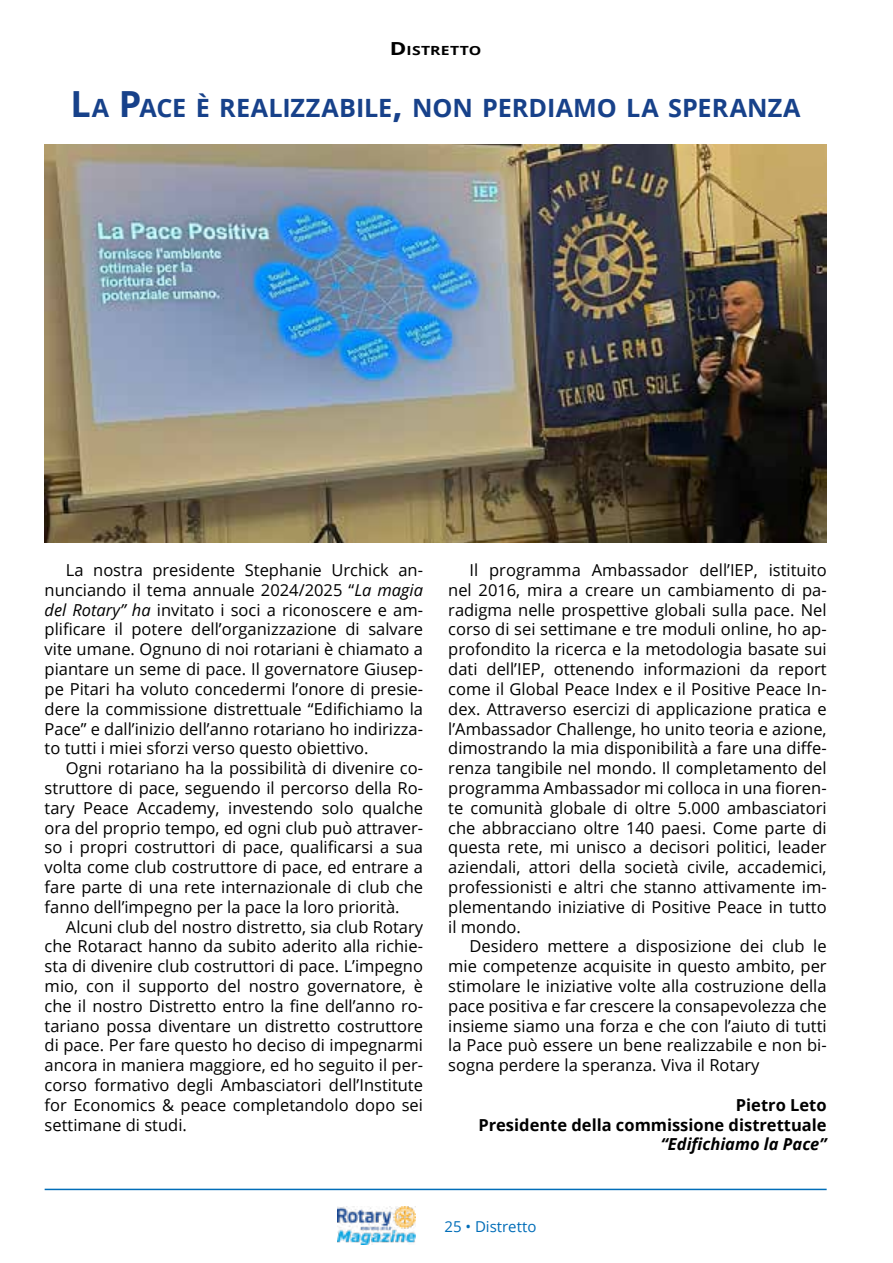
<style>
.page{position:relative;width:893px;height:1263px;background:#fff}
.page>*{position:absolute;margin:0;border:0;box-sizing:border-box;transform-origin:0 0}
.t1{font:700 25.2px "Open Sans";letter-spacing:.01em;color:#17418a}
.t2{font:16.5px "Open Sans";color:#000}
.t3{font:700 16.5px/19.8px "Open Sans";color:#000;text-align:right}
.t4{font:15px "Open Sans";color:#006db8}
.t5{font:700 12.6px "Open Sans";letter-spacing:.015em;color:#000;scale:1.25 1}
.s1{font-size:18px}
.s2{font-size:36px}
.s3{font-style:italic}
</style>
<div class="page">
<img style="left:337px;top:1206px;width:79px;height:39px">
<hr style="left:45px;top:1189px;width:782px;height:1px;background:#006db8">
<img style="left:45px;top:145px;width:782px;height:397px">
<p class="t5" style="left:390px;top:42px;width:75px"><span class="s1">D</span>ISTRETTO</p>
<p class="t1" style="left:71px;top:90px;width:732px"><span class="s2">L</span>A <span class="s2">P</span>ACE È REALIZZABILE<span class="s2">,</span> NON PERDIAMO LA SPERANZA</p>
<p class="t2" style="left:66px;top:559px;width:359px">La nostra presidente Stephanie Urchick an-</p>
<p class="t2" style="left:45px;top:579px;width:380px">nunciando il tema annuale 2024/2025 “<span class="s3">La magia</span></p>
<p class="t2" style="left:45px;top:598px;width:380px"><span class="s3">del Rotary” ha</span> invitato i soci a riconoscere e am-</p>
<p class="t2" style="left:45px;top:618px;width:380px">plificare il potere dell’organizzazione di salvare</p>
<p class="t2" style="left:45px;top:638px;width:380px">vite umane. Ognuno di noi rotariani è chiamato a</p>
<p class="t2" style="left:45px;top:658px;width:380px">piantare un seme di pace. Il governatore Giusep-</p>
<p class="t2" style="left:45px;top:678px;width:380px">pe Pitari ha voluto concedermi l’onore di presie-</p>
<p class="t2" style="left:45px;top:697px;width:380px">dere la commissione distrettuale “Edifichiamo la</p>
<p class="t2" style="left:45px;top:717px;width:380px">Pace” e dall’inizio dell’anno rotariano ho indirizza-</p>
<p class="t2" style="left:45px;top:737px;width:325px">to tutti i miei sforzi verso questo obiettivo.</p>
<p class="t2" style="left:66px;top:757px;width:359px">Ogni rotariano ha la possibilità di divenire co-</p>
<p class="t2" style="left:45px;top:777px;width:380px">struttore di pace, seguendo il percorso della Ro-</p>
<p class="t2" style="left:45px;top:796px;width:380px">tary Peace Accademy, investendo solo qualche</p>
<p class="t2" style="left:45px;top:816px;width:380px">ora del proprio tempo, ed ogni club può attraver-</p>
<p class="t2" style="left:45px;top:836px;width:380px">so i propri costruttori di pace, qualificarsi a sua</p>
<p class="t2" style="left:45px;top:856px;width:380px">volta come club costruttore di pace, ed entrare a</p>
<p class="t2" style="left:45px;top:876px;width:380px">fare parte di una rete internazionale di club che</p>
<p class="t2" style="left:45px;top:895px;width:356px">fanno dell’impegno per la pace la loro priorità.</p>
<p class="t2" style="left:66px;top:915px;width:359px">Alcuni club del nostro distretto, sia club Rotary</p>
<p class="t2" style="left:45px;top:935px;width:380px">che Rotaract hanno da subito aderito alla richie-</p>
<p class="t2" style="left:45px;top:955px;width:380px">sta di divenire club costruttori di pace. L’impegno</p>
<p class="t2" style="left:45px;top:975px;width:380px">mio, con il supporto del nostro governatore, è</p>
<p class="t2" style="left:45px;top:994px;width:380px">che il nostro Distretto entro la fine dell’anno ro-</p>
<p class="t2" style="left:45px;top:1014px;width:380px">tariano possa diventare un distretto costruttore</p>
<p class="t2" style="left:45px;top:1034px;width:380px">di pace. Per fare questo ho deciso di impegnarmi</p>
<p class="t2" style="left:45px;top:1054px;width:380px">ancora in maniera maggiore, ed ho seguito il per-</p>
<p class="t2" style="left:45px;top:1074px;width:380px">corso formativo degli Ambasciatori dell’Institute</p>
<p class="t2" style="left:45px;top:1093px;width:380px">for Economics &amp; peace completandolo dopo sei</p>
<p class="t2" style="left:45px;top:1113px;width:144px">settimane di studi.</p>
<p class="t2" style="left:469px;top:559px;width:359px">Il programma Ambassador dell’IEP, istituito</p>
<p class="t2" style="left:448px;top:579px;width:380px">nel 2016, mira a creare un cambiamento di pa-</p>
<p class="t2" style="left:448px;top:598px;width:380px">radigma nelle prospettive globali sulla pace. Nel</p>
<p class="t2" style="left:448px;top:618px;width:380px">corso di sei settimane e tre moduli online, ho ap-</p>
<p class="t2" style="left:448px;top:638px;width:380px">profondito la ricerca e la metodologia basate sui</p>
<p class="t2" style="left:448px;top:658px;width:380px">dati dell’IEP, ottenendo informazioni da report</p>
<p class="t2" style="left:448px;top:678px;width:380px">come il Global Peace Index e il Positive Peace In-</p>
<p class="t2" style="left:448px;top:697px;width:380px">dex. Attraverso esercizi di applicazione pratica e</p>
<p class="t2" style="left:448px;top:717px;width:380px">l’Ambassador Challenge, ho unito teoria e azione,</p>
<p class="t2" style="left:448px;top:737px;width:380px">dimostrando la mia disponibilità a fare una diffe-</p>
<p class="t2" style="left:448px;top:757px;width:380px">renza tangibile nel mondo. Il completamento del</p>
<p class="t2" style="left:448px;top:777px;width:380px">programma Ambassador mi colloca in una fioren-</p>
<p class="t2" style="left:448px;top:796px;width:380px">te comunità globale di oltre 5.000 ambasciatori</p>
<p class="t2" style="left:448px;top:816px;width:380px">che abbracciano oltre 140 paesi. Come parte di</p>
<p class="t2" style="left:448px;top:836px;width:380px">questa rete, mi unisco a decisori politici, leader</p>
<p class="t2" style="left:448px;top:856px;width:380px">aziendali, attori della società civile, accademici,</p>
<p class="t2" style="left:448px;top:876px;width:380px">professionisti e altri che stanno attivamente im-</p>
<p class="t2" style="left:448px;top:895px;width:380px">plementando iniziative di Positive Peace in tutto</p>
<p class="t2" style="left:448px;top:915px;width:74px">il mondo.</p>
<p class="t2" style="left:469px;top:935px;width:359px">Desidero mettere a disposizione dei club le</p>
<p class="t2" style="left:448px;top:955px;width:380px">mie competenze acquisite in questo ambito, per</p>
<p class="t2" style="left:448px;top:975px;width:380px">stimolare le iniziative volte alla costruzione della</p>
<p class="t2" style="left:448px;top:994px;width:380px">pace positiva e far crescere la consapevolezza che</p>
<p class="t2" style="left:448px;top:1014px;width:380px">insieme siamo una forza e che con l’aiuto di tutti</p>
<p class="t2" style="left:448px;top:1034px;width:380px">la Pace può essere un bene realizzabile e non bi-</p>
<p class="t2" style="left:448px;top:1054px;width:313px">sogna perdere la speranza. Viva il Rotary</p>
<p class="t3" style="left:478px;top:1094px;width:350px">Pietro Leto<br>Presidente della commissione distrettuale <span class="s3">“Edifichiamo la Pace”</span></p>
<p class="t4" style="left:444px;top:1216px;width:93px">25 • Distretto</p>
</div>
